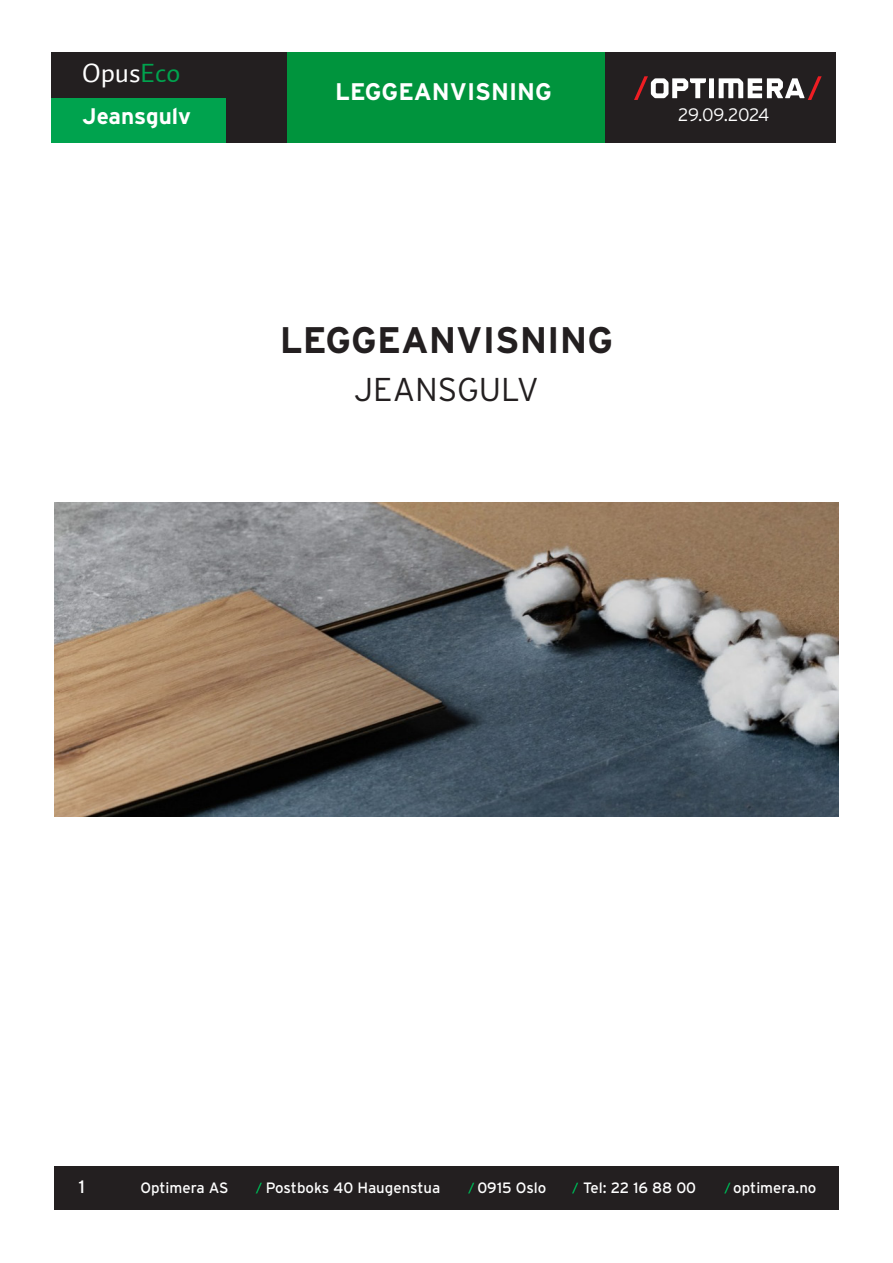
<style>
.page{position:relative;width:893px;height:1263px;background:#fff}
.page>*{position:absolute;margin:0;border:0;box-sizing:border-box;transform-origin:0 0}
.t1{font:700 36.9px "Interstate";color:#231f20}
.t2{font:300 33px "Interstate";color:#231f20}
.t3{font:27px "Auto 1";color:#fff}
.t4{font:700 24px "Interstate";color:#fff}
.t5{font:700 22.5px "Interstate";color:#fff}
.t6{font:300 18px "Interstate";letter-spacing:-.02em;color:#fff}
.t7{font:18px "Interstate";color:#fff}
.t8{font:15px "Interstate";color:#fff}
.s1{color:#00a34e}
</style>
<div class="page">
<div style="left:51px;top:97px;width:392px;height:45px;background:#00a34e"></div>
<div style="left:51px;top:52px;width:785px;height:46px;background:#231f20"></div>
<div style="left:443px;top:58px;width:393px;height:84px;background:#231f20"></div>
<div style="left:287px;top:52px;width:317px;height:90px;background:#00943d"></div>
<div style="left:227px;top:52px;width:60px;height:90px;background:#231f20"></div>
<div style="left:54px;top:1166px;width:785px;height:44px;background:#231f20"></div>
<svg style="left:256px;top:1183px;width:6px;height:10px"></svg>
<svg style="left:468px;top:1183px;width:6px;height:10px"></svg>
<svg style="left:724px;top:1183px;width:7px;height:10px"></svg>
<div style="left:709px;top:78px;width:5px;height:20px;background:#fff"></div>
<svg style="left:719px;top:76px;width:103px;height:24px"></svg>
<svg style="left:634px;top:76px;width:72px;height:24px"></svg>
<svg style="left:572px;top:1183px;width:6px;height:10px"></svg>
<img style="left:54px;top:502px;width:785px;height:314px">
<h3 class="t3" style="left:82px;top:56px;width:100px">Opus<span class="s1">Eco</span></h3>
<h3 class="t5" style="left:82px;top:102px;width:111px">Jeansgulv</h3>
<h3 class="t4" style="left:335px;top:77px;width:218px">LEGGEANVISNING</h3>
<p class="t6" style="left:678px;top:104px;width:93px">29.09.2024</p>
<p class="t1" style="left:280px;top:317px;width:335px">LEGGEANVISNING</p>
<p class="t2" style="left:354px;top:369px;width:186px">JEANSGULV</p>
<p class="t7" style="left:79px;top:1176px;width:8px">1</p>
<p class="t8" style="left:140px;top:1178px;width:90px">Optimera AS</p>
<p class="t8" style="left:266px;top:1178px;width:176px">Postboks 40 Haugenstua</p>
<p class="t8" style="left:477px;top:1178px;width:71px">0915 Oslo</p>
<p class="t8" style="left:583px;top:1178px;width:114px">Tel: 22 16 88 00</p>
<p class="t8" style="left:733px;top:1178px;width:85px">optimera.no</p>
</div>
